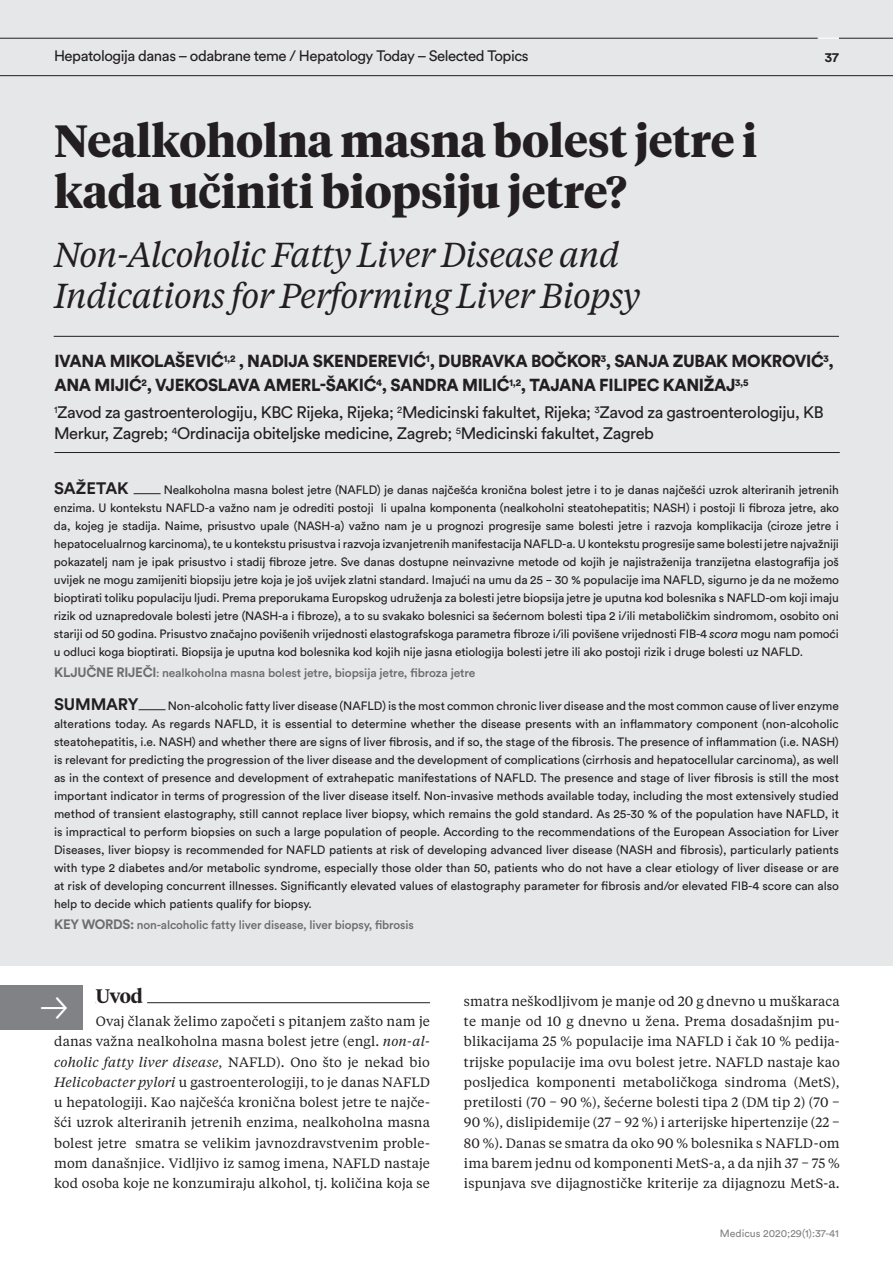
<style>
.page{position:relative;width:893px;height:1263px;background:#fff}
.page>*{position:absolute;margin:0;border:0;box-sizing:border-box;transform-origin:0 0}
.t1{font:700 45px/51px "Tiempos Headline";color:#231f20}
.t2{font:italic 34.5px/40.5px "Tiempos Headline";letter-spacing:-.02em;color:#231f20}
.t3{font:600 19.5px "Tiempos Headline";color:#231f20}
.t4{font:900 17.25px/24px "Circular Pro";letter-spacing:-.02em;color:#231f20}
.t5{font:16.5px/21px "Circular Pro";letter-spacing:-.025em;color:#231f20}
.t6{font:700 16.5px "Circular Pro";letter-spacing:-.01em;color:#231f20}
.t7{font:15px "Circular Pro";letter-spacing:-.03em;color:#231f20}
.t8{font:13.5px/20.2px "Tiempos Headline";letter-spacing:.01em;color:#231f20;text-align:justify}
.t9{font:700 13.5px "Circular Pro";color:#231f20}
.t10{font:12px/18px "Circular Pro";letter-spacing:-.01em;color:#231f20;text-align:justify}
.t11{font:500 12px "Circular Pro";letter-spacing:-.01em;color:#6c6d70}
.t12{font:10.5px "Circular Pro";color:#808285}
.s1{font-style:italic}
.s2{font-weight:700;font-size:13.5px}
.s3{font-family:"Tiempos Headline";font-weight:400}
</style>
<div class="page">
<div style="left:0;top:0;width:893px;height:965px;background:#e6e7e9"></div>
<hr style="left:96px;top:1002px;width:334px;height:1px;background:#231f20">
<hr style="left:96px;top:1001px;width:51px;height:3px;background:#fff">
<div style="left:0;top:986px;width:83px;height:44px;background:#808285"></div>
<hr style="left:0;top:75px;width:893px;height:1px;background:#231f20">
<hr style="left:0;top:38px;width:818px;height:1px;background:#231f20">
<hr style="left:839px;top:38px;width:54px;height:1px;background:#231f20">
<svg style="left:819px;top:38px;width:20px;height:1px"></svg>
<hr style="left:54px;top:336px;width:785px;height:1px;background:#231f20">
<hr style="left:54px;top:452px;width:786px;height:1px;background:#231f20">
<svg style="left:134px;top:493px;width:27px;height:1px"></svg>
<svg style="left:139px;top:709px;width:27px;height:1px"></svg>
<p class="t7" style="left:54px;top:46px;width:476px">Hepatologija danas – odabrane teme / Hepatology Today – Selected Topics</p>
<h1 class="t1" style="left:54px;top:114px;width:705px">Nealkoholna masna bolest jetre i kada učiniti biopsiju jetre?</h1>
<p class="t9" style="left:825px;top:47px;width:16px">37</p>
<h2 class="t2" style="left:54px;top:233px;width:588px">Non-Alcoholic Fatty Liver Disease and<br>Indications for Performing Liver Biopsy</h2>
<h3 class="t4" style="left:54px;top:349px;width:781px">IVANA MIKOLAŠEVIĆ<sup>1,2</sup> , NADIJA SKENDEREVIĆ<sup>1</sup>, DUBRAVKA BOČKOR<sup>3</sup>, SANJA ZUBAK MOKROVIĆ<sup>3</sup>,<br>ANA MIJIĆ<sup>2</sup>, VJEKOSLAVA AMERL-ŠAKIĆ<sup>4</sup>, SANDRA MILIĆ<sup>1,2</sup>, TAJANA FILIPEC KANIŽAJ<sup>3,5</sup></h3>
<h3 class="t5" style="left:54px;top:401px;width:771px"><sup>1</sup>Zavod za gastroenterologiju, KBC Rijeka, Rijeka; <sup>2</sup>Medicinski fakultet, Rijeka; <sup>3</sup>Zavod za gastroenterologiju, KB<br>Merkur, Zagreb; <sup>4</sup>Ordinacija obiteljske medicine, Zagreb; <sup>5</sup>Medicinski fakultet, Zagreb</h3>
<h3 class="t6" style="left:54px;top:477px;width:76px">SAŽETAK</h3>
<p class="t10" style="left:54px;top:480px;width:787px;text-indent:110px">Nealkoholna masna bolest jetre (NAFLD) je danas najčešća kronična bolest jetre i to je danas najčešći uzrok alteriranih jetrenih enzima. U kontekstu NAFLD-a važno nam je odrediti postoji li upalna komponenta (nealkoholni steatohepatitis; NASH) i postoji li fibroza jetre, ako da, kojeg je stadija. Naime, prisustvo upale (NASH-a) važno nam je u prognozi progresije same bolesti jetre i razvoja komplikacija (ciroze jetre i hepatocelualrnog karcinoma), te u kontekstu prisustva i razvoja izvanjetrenih manifestacija NAFLD-a. U kontekstu progresije same bolesti jetre najvažniji pokazatelj nam je ipak prisustvo i stadij fibroze jetre. Sve danas dostupne neinvazivne metode od kojih je najistraženija tranzijetna elastografija još uvijek ne mogu zamijeniti biopsiju jetre koja je još uvijek zlatni standard. Imajući na umu da 25 − 30 % populacije ima NAFLD, sigurno je da ne možemo bioptirati toliku populaciju ljudi. Prema preporukama Europskog udruženja za bolesti jetre biopsija jetre je uputna kod bolesnika s NAFLD-om koji imaju rizik od uznapredovale bolesti jetre (NASH-a i fibroze), a to su svakako bolesnici sa šećernom bolesti tipa 2 i/ili metaboličkim sindromom, osobito oni stariji od 50 godina. Prisustvo značajno povišenih vrijednosti elastografskoga parametra fibroze i/ili povišene vrijednosti FIB-4 <span class="s1">scora</span> mogu nam pomoći u odluci koga bioptirati. Biopsija je uputna kod bolesnika kod kojih nije jasna etiologija bolesti jetre ili ako postoji rizik i druge bolesti uz NAFLD.</p>
<p class="t11" style="left:54px;top:664px;width:423px"><span class="s2">KLJUČNE RIJEČI</span><span class="s3">:</span> nealkoholna masna bolest jetre, biopsija jetre, fibroza jetre</p>
<h3 class="t6" style="left:54px;top:693px;width:86px">SUMMARY</h3>
<p class="t10" style="left:54px;top:696px;width:787px;text-indent:114px">Non-alcoholic fatty liver disease (NAFLD) is the most common chronic liver disease and the most common cause of liver enzyme alterations today. As regards NAFLD, it is essential to determine whether the disease presents with an inflammatory component (non-alcoholic steatohepatitis, i.e. NASH) and whether there are signs of liver fibrosis, and if so, the stage of the fibrosis. The presence of inflammation (i.e. NASH) is relevant for predicting the progression of the liver disease and the development of complications (cirrhosis and hepatocellular carcinoma), as well as in the context of presence and development of extrahepatic manifestations of NAFLD. The presence and stage of liver fibrosis is still the most important indicator in terms of progression of the liver disease itself. Non-invasive methods available today, including the most extensively studied method of transient elastography, still cannot replace liver biopsy, which remains the gold standard. As 25-30 % of the population have NAFLD, it is impractical to perform biopsies on such a large population of people. According to the recommendations of the European Association for Liver Diseases, liver biopsy is recommended for NAFLD patients at risk of developing advanced liver disease (NASH and fibrosis), particularly patients with type 2 diabetes and/or metabolic syndrome, especially those older than 50, patients who do not have a clear etiology of liver disease or are at risk of developing concurrent illnesses. Significantly elevated values of elastography parameter for fibrosis and/or elevated FIB-4 score can also help to decide which patients qualify for biopsy.</p>
<p class="t11" style="left:54px;top:916px;width:361px"><span class="s2">KEY WORDS:</span> non-alcoholic fatty liver disease, liver biopsy, fibrosis</p>
<h3 class="t3" style="left:96px;top:982px;width:49px">Uvod</h3>
<p class="t8" style="left:54px;top:1011px;width:377px;text-indent:41px">Ovaj članak želimo započeti s pitanjem zašto nam je danas važna nealkoholna masna bolest jetre (engl. <span class="s1">non-al&shy;coholic fatty liver disease</span>, NAFLD). Ono što je nekad bio <span class="s1">Helicobacter pylori</span> u gastroenterologiji, to je danas NAFLD u hepatologiji. Kao najčešća kronična bolest jetre te najče&shy;šći uzrok alteriranih jetrenih enzima, nealkoholna masna bolest jetre smatra se velikim javnozdravstvenim proble&shy;mom današnjice. Vidljivo iz samog imena, NAFLD nastaje kod osoba koje ne konzumiraju alkohol, tj. količina koja se</p>
<p class="t8" style="left:464px;top:990px;width:377px">smatra neškodljivom je manje od 20 g dnevno u muškaraca te manje od 10 g dnevno u žena. Prema dosadašnjim pu&shy;blikacijama 25 % populacije ima NAFLD i čak 10 % pedija&shy;trijske populacije ima ovu bolest jetre. NAFLD nastaje kao posljedica komponenti metaboličkoga sindroma (MetS), pretilosti (70 − 90 %), šećerne bolesti tipa 2 (DM tip 2) (70 − 90 %), dislipidemije (27 − 92 %) i arterijske hipertenzije (22 − 80 %). Danas se smatra da oko 90 % bolesnika s NAFLD-om ima barem jednu od komponenti MetS-a, a da njih 37 − 75 % ispunjava sve dijagnostičke kriterije za dijagnozu MetS-a.</p>
<p class="t12" style="left:720px;top:1227px;width:121px">Medicus 2020;29(1):37-41</p>
</div>
